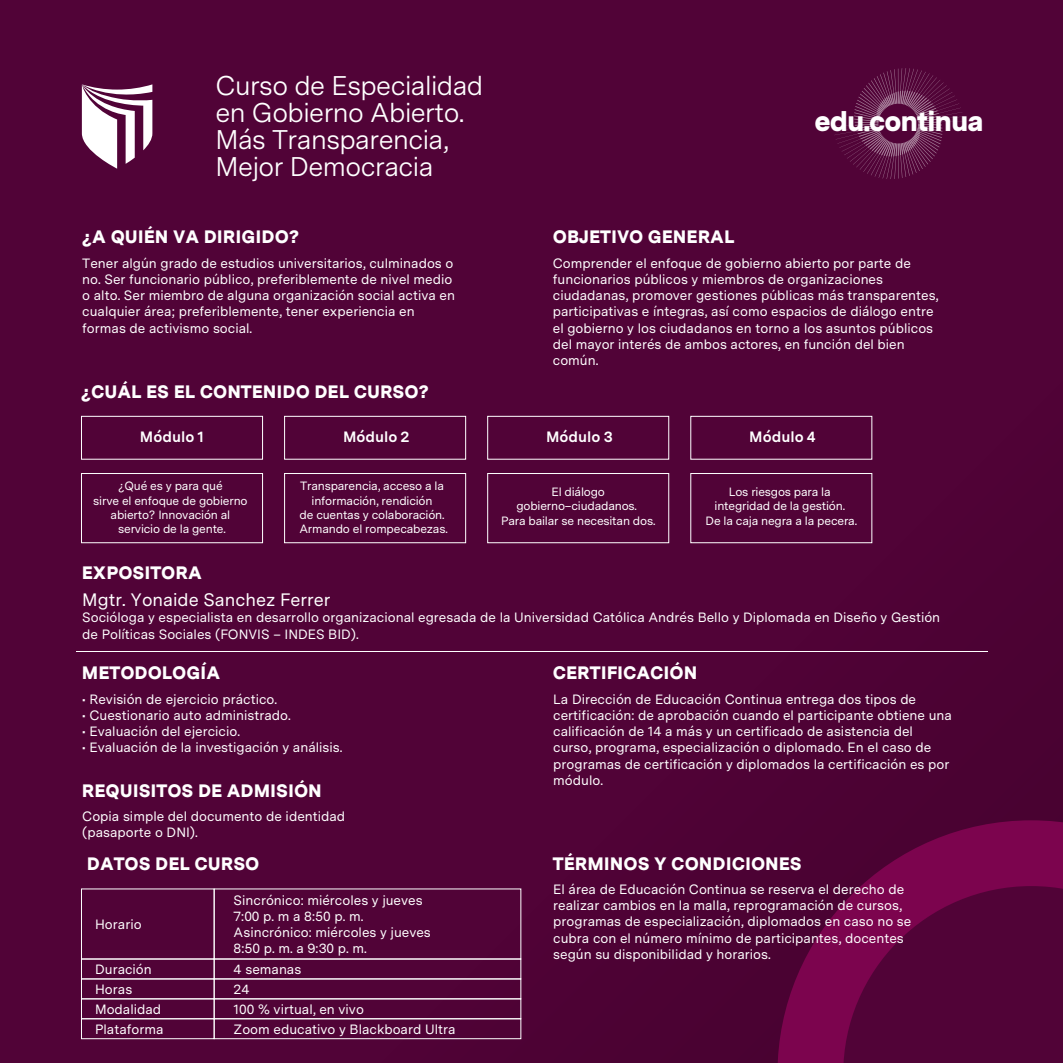
<style>
.page{position:relative;width:1063px;height:1063px;background:#510337}
.page>*{position:absolute;margin:0;border:0;box-sizing:border-box;transform-origin:0 0}
.t1{font:900 28.05px "Messina Sans";letter-spacing:-.035em;color:#fff}
.t2{font:27px/27px "Messina Sans";letter-spacing:-.02em;color:#fff}
.t3{font:900 18px "Messina Sans";color:#fff}
.t4{font:18px "Messina Sans";color:#fff}
.t5{font:700 15px "Messina Sans";color:#fff}
.t6{font:13.5px/16.2px "Messina Sans";color:#fff}
.t7{font:12px/14.4px "Messina Sans";letter-spacing:-.015em;color:#fff;text-align:center}
</style>
<div class="page">
<svg style="left:82px;top:84px;width:70px;height:85px"></svg>
<svg style="left:778px;top:820px;width:285px;height:243px;fill:#7c044e"></svg>
<svg style="left:843px;top:886px;width:220px;height:177px"></svg>
<svg style="left:832px;top:68px;width:132px;height:111px"></svg>
<hr style="left:76px;top:651px;width:912px;height:1px;background:#fff">
<div style="left:81px;top:959px;width:134px;height:20px;border:1px solid #fff"></div>
<div style="left:214px;top:959px;width:307px;height:20px;border:1px solid #fff"></div>
<div style="left:81px;top:998px;width:134px;height:21px;border:1px solid #fff"></div>
<div style="left:214px;top:998px;width:307px;height:21px;border:1px solid #fff"></div>
<div style="left:81px;top:1018px;width:134px;height:21px;border:1px solid #fff"></div>
<div style="left:214px;top:1018px;width:307px;height:21px;border:1px solid #fff"></div>
<div style="left:81px;top:416px;width:182px;height:44px;border:1px solid #fff"></div>
<div style="left:81px;top:473px;width:182px;height:70px;border:1px solid #fff"></div>
<div style="left:284px;top:416px;width:182px;height:44px;border:1px solid #fff"></div>
<div style="left:284px;top:473px;width:182px;height:70px;border:1px solid #fff"></div>
<div style="left:487px;top:416px;width:182px;height:44px;border:1px solid #fff"></div>
<div style="left:487px;top:473px;width:182px;height:70px;border:1px solid #fff"></div>
<div style="left:690px;top:416px;width:182px;height:44px;border:1px solid #fff"></div>
<div style="left:690px;top:473px;width:182px;height:70px;border:1px solid #fff"></div>
<h2 class="t2" style="left:215px;top:71px;width:269px">Curso de Especialidad en Gobierno Abierto.<br>Más Transparencia,<br>Mejor Democracia</h2>
<h3 class="t3" style="left:82px;top:224px;width:219px">¿A QUIÉN VA DIRIGIDO?</h3>
<p class="t6" style="left:82px;top:255px;width:374px">Tener algún grado de estudios universitarios, culminados o no. Ser funcionario público, preferiblemente de nivel medio o alto. Ser miembro de alguna organización social activa en cualquier área; preferiblemente, tener experiencia en formas de activismo social.</p>
<h3 class="t3" style="left:81px;top:378px;width:350px">¿CUÁL ES EL CONTENIDO DEL CURSO?</h3>
<p class="t5" style="left:140px;top:426px;width:66px">Módulo 1</p>
<p class="t7" style="left:93px;top:478px;width:156px">¿Qué es y para qué<br>sirve el enfoque de gobierno abierto? Innovación al servicio de la gente.</p>
<p class="t5" style="left:343px;top:426px;width:68px">Módulo 2</p>
<p class="t7" style="left:299px;top:478px;width:150px">Transparencia, acceso a la información, rendición<br>de cuentas y colaboración.<br>Armando el rompecabezas.</p>
<h1 class="t1" style="left:814px;top:100px;width:171px">edu.continua</h1>
<h3 class="t3" style="left:553px;top:224px;width:183px">OBJETIVO GENERAL</h3>
<p class="t6" style="left:553px;top:255px;width:387px">Comprender el enfoque de gobierno abierto por parte de funcionarios públicos y miembros de organizaciones ciudadanas, promover gestiones públicas más transparentes, participativas e íntegras, así como espacios de diálogo entre el gobierno y los ciudadanos en torno a los asuntos públicos del mayor interés de ambos actores, en función del bien común.</p>
<p class="t5" style="left:546px;top:426px;width:68px">Módulo 3</p>
<p class="t7" style="left:501px;top:484px;width:156px">El diálogo gobierno–ciudadanos.<br>Para bailar se necesitan dos.</p>
<p class="t5" style="left:749px;top:426px;width:68px">Módulo 4</p>
<p class="t7" style="left:706px;top:484px;width:153px">Los riesgos para la integridad de la gestión.<br>De la caja negra a la pecera.</p>
<h3 class="t3" style="left:82px;top:559px;width:121px">EXPOSITORA</h3>
<h3 class="t4" style="left:82px;top:586px;width:250px">Mgtr. Yonaide Sanchez Ferrer</h3>
<p class="t6" style="left:82px;top:609px;width:859px">Socióloga y especialista en desarrollo organizacional egresada de la Universidad Católica Andrés Bello y Diplomada en Diseño y Gestión de Políticas Sociales (FONVIS – INDES BID).</p>
<h3 class="t3" style="left:82px;top:659px;width:140px">METODOLOGÍA</h3>
<p class="t6" style="left:82px;top:690px;width:196px">• Revisión de ejercicio práctico.</p>
<p class="t6" style="left:82px;top:706px;width:210px">• Cuestionario auto administrado.</p>
<p class="t6" style="left:82px;top:723px;width:159px">• Evaluación del ejercicio.</p>
<p class="t6" style="left:82px;top:739px;width:262px">• Evaluación de la investigación y análisis.</p>
<h3 class="t3" style="left:82px;top:777px;width:242px">REQUISITOS DE ADMISIÓN</h3>
<p class="t6" style="left:82px;top:808px;width:264px">Copia simple del documento de identidad (pasaporte o DNI).</p>
<h3 class="t3" style="left:87px;top:850px;width:174px">DATOS DEL CURSO</h3>
<p class="t6" style="left:95px;top:916px;width:48px">Horario</p>
<p class="t6" style="left:234px;top:891px;width:199px">Sincrónico: miércoles y jueves<br>7:00 p. m a 8:50 p. m.<br>Asincrónico: miércoles y jueves<br>8:50 p. m. a 9:30 p. m.</p>
<p class="t6" style="left:95px;top:961px;width:58px">Duración</p>
<p class="t6" style="left:234px;top:961px;width:69px">4 semanas</p>
<p class="t6" style="left:95px;top:981px;width:39px">Horas</p>
<p class="t6" style="left:234px;top:981px;width:18px">24</p>
<p class="t6" style="left:95px;top:1001px;width:68px">Modalidad</p>
<p class="t6" style="left:234px;top:1001px;width:132px">100 % virtual, en vivo</p>
<p class="t6" style="left:95px;top:1021px;width:70px">Plataforma</p>
<p class="t6" style="left:234px;top:1021px;width:223px">Zoom educativo y Blackboard Ultra</p>
<h3 class="t3" style="left:553px;top:660px;width:146px">CERTIFICACIÓN</h3>
<p class="t6" style="left:553px;top:691px;width:400px">La Dirección de Educación Continua entrega dos tipos de certificación: de aprobación cuando el participante obtiene una calificación de 14 a más y un certificado de asistencia del curso, programa, especialización o diplomado. En el caso de programas de certificación y diplomados la certificación es por módulo.</p>
<h3 class="t3" style="left:553px;top:850px;width:250px">TÉRMINOS Y CONDICIONES</h3>
<p class="t6" style="left:553px;top:881px;width:360px">El área de Educación Continua se reserva el derecho de realizar cambios en la malla, reprogramación de cursos, programas de especialización, diplomados en caso no se cubra con el número mínimo de participantes, docentes según su disponibilidad y horarios.</p>
</div>
